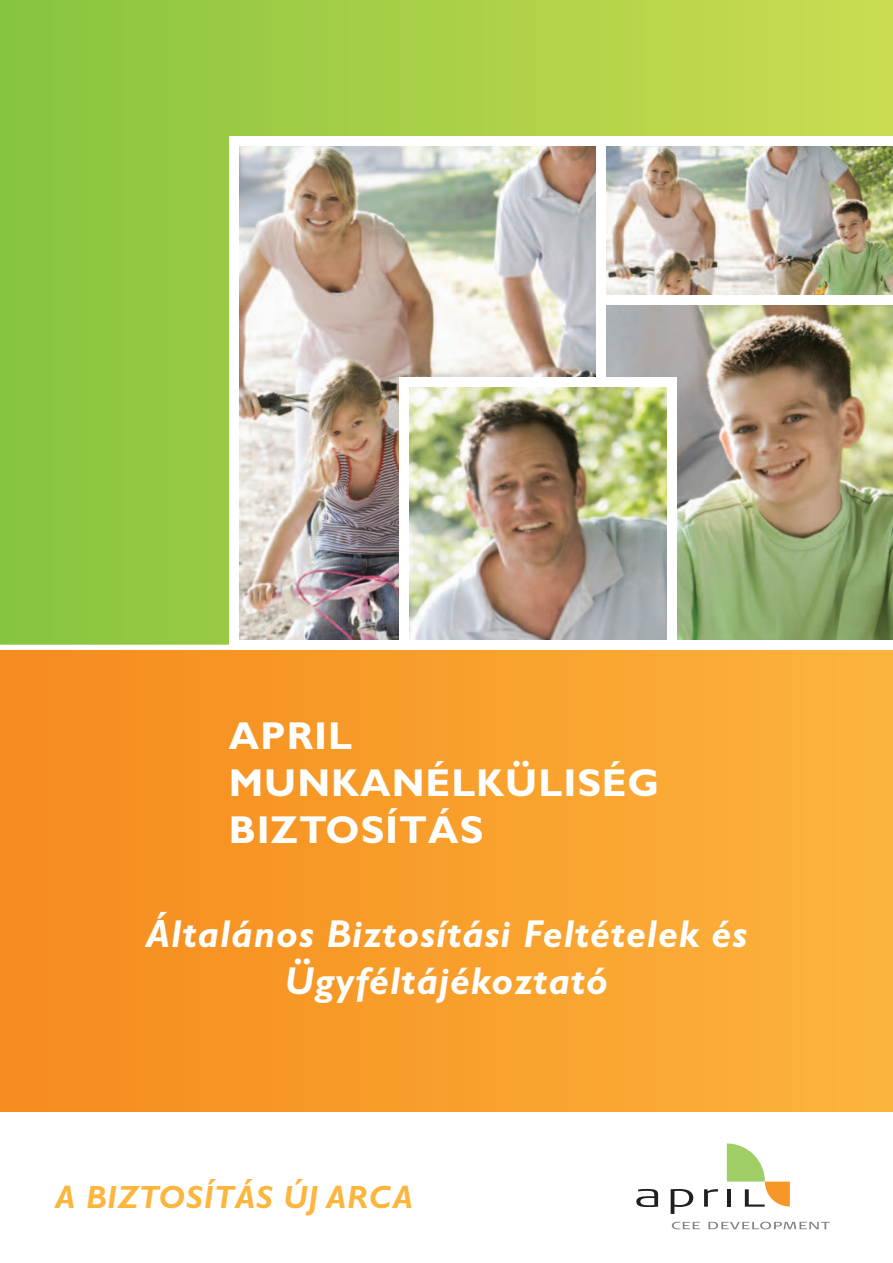
<style>
.page{position:relative;width:893px;height:1263px;background:#fff}
.page>*{position:absolute;margin:0;border:0;box-sizing:border-box;transform-origin:0 0}
.t1{font:italic 700 39px/46.8px "Gill Sans";letter-spacing:.025em;color:#fff;text-align:center}
.t2{font:700 39px/46.8px "Gill Sans";letter-spacing:.025em;color:#fff}
.t3{font:italic 700 32.25px "Gill Sans";letter-spacing:.025em;color:#fcb53d}
</style>
<div class="page">
<div style="left:0;top:0;width:893px;height:657px;background:linear-gradient(to right,#87c43f,#ccdc52)"></div>
<img style="left:605px;top:146px;width:288px;height:149px">
<img style="left:605px;top:304px;width:288px;height:337px">
<img style="left:239px;top:146px;width:357px;height:495px">
<div style="left:0;top:648px;width:893px;height:463px;background:linear-gradient(to right,#f58a1d,#fcb43c)"></div>
<div style="left:596px;top:138px;width:9px;height:244px;background:#fff"></div>
<div style="left:230px;top:136px;width:663px;height:10px;background:#fff"></div>
<svg style="left:636px;top:1189px;width:22px;height:18px"></svg>
<svg style="left:671px;top:1189px;width:22px;height:25px"></svg>
<svg style="left:704px;top:1189px;width:14px;height:18px"></svg>
<svg style="left:727px;top:1143px;width:63px;height:64px"></svg>
<svg style="left:672px;top:1222px;width:28px;height:7px"></svg>
<svg style="left:708px;top:1222px;width:122px;height:7px"></svg>
<div style="left:0;top:645px;width:644px;height:5px;background:#fff"></div>
<img style="left:409px;top:387px;width:258px;height:254px">
<div style="left:400px;top:377px;width:272px;height:10px;background:#fff"></div>
<div style="left:600px;top:295px;width:293px;height:9px;background:#fff"></div>
<div style="left:230px;top:641px;width:663px;height:9px;background:#fff"></div>
<div style="left:400px;top:377px;width:9px;height:266px;background:#fff"></div>
<div style="left:667px;top:377px;width:9px;height:266px;background:#fff"></div>
<div style="left:230px;top:136px;width:9px;height:512px;background:#fff"></div>
<p class="t2" style="left:229px;top:712px;width:432px">APRIL<br>MUNKANÉLKÜLISÉG<br>BIZTOSÍTÁS</p>
<p class="t1" style="left:146px;top:910px;width:603px">Általános Biztosítási Feltételek és<br>Ügyféltájékoztató</p>
<p class="t3" style="left:55px;top:1178px;width:359px">A BIZTOSÍTÁS ÚJ ARCA</p>
</div>
